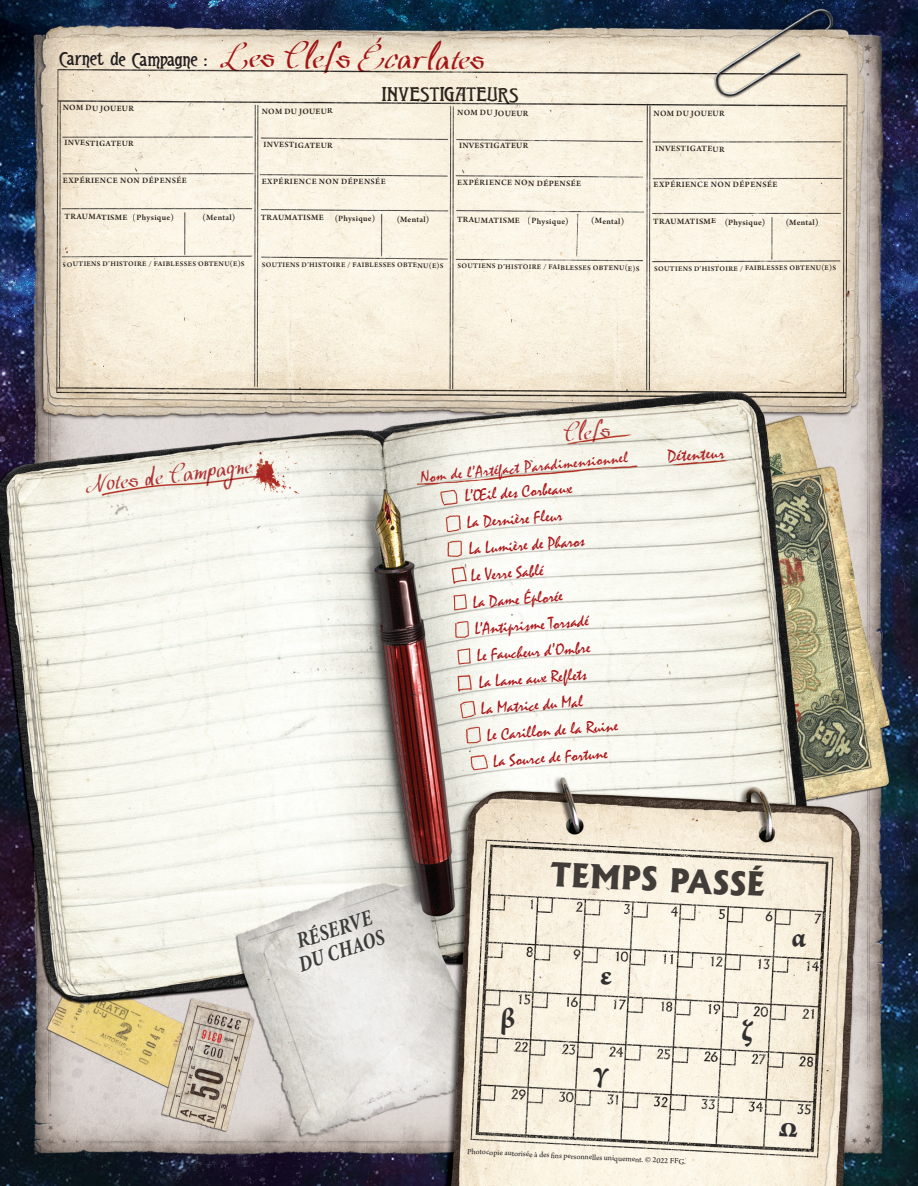
<style>
.page{position:relative;width:918px;height:1186px;background:#fff}
.page>*{position:absolute;margin:0;border:0;box-sizing:border-box;transform-origin:0 0}
.t1{font:800 31.5px "Albertus";color:#231f20}
.t2{font:30px "Wolgast Script";letter-spacing:-.02em;color:#ab171a}
.t3{font:italic 700 condensed 22.5px/22.5px "Minion Pro";color:#2e2f2d;scale:.9 1}
.t4{font:21px "Wolgast Script";color:#ab171a}
.t5{font:21px "Teutonic ARKHAM";letter-spacing:-.005em;color:#231c16;scale:1.1 1}
.Campaign_Header{font:19.5px "Teutonic ARKHAM";color:#231f20;scale:1.1 1}
.t6{font:18px "Mistral";color:#ab171a}
.t7{font:17.25px "Mistral";color:#ab171a}
.t8{font:16.5px "Mistral";color:#ab171a}
.t9{font:600 8.7px "Arno Pro";letter-spacing:.035em;color:#231c16}
.t10{font:600 8.55px "Arno Pro";color:#231c16}
.t11{font:8.25px "Arno Pro";color:#231f20}
.t12{font:600 7.5px "Arno Pro";letter-spacing:.04em;color:#231c16}
</style>
<div class="page">
<img style="left:0;top:0;width:918px;height:1186px">
<svg style="left:792px;top:933px;width:14px;height:14px"></svg>
<svg style="left:501px;top:1007px;width:14px;height:28px"></svg>
<svg style="left:593px;top:1067px;width:16px;height:21px"></svg>
<svg style="left:779px;top:1123px;width:19px;height:14px"></svg>
<svg style="left:601px;top:972px;width:11px;height:13px"></svg>
<svg style="left:741px;top:1019px;width:12px;height:28px"></svg>
<p class="Campaign_Header" style="left:60px;top:47px;width:136px;rotate:1deg">Carnet de Campagne :</p>
<h2 class="t2" style="left:219px;top:39px;width:267px">Les Clefs Écarlates</h2>
<h3 class="t5" style="left:381px;top:82px;width:126px">INVESTIGATEURS</h3>
<p class="t9" style="left:63px;top:103px;width:72px">NOM DU JOUEUR</p>
<p class="t9" style="left:262px;top:106px;width:72px">NOM DU JOUEUR</p>
<p class="t9" style="left:457px;top:107px;width:72px;rotate:1deg">NOM DU JOUEUR</p>
<p class="t9" style="left:653px;top:108px;width:72px">NOM DU JOUEUR</p>
<p class="t9" style="left:65px;top:138px;width:71px">INVESTIGATEUR</p>
<p class="t9" style="left:263px;top:140px;width:71px">INVESTIGATEUR</p>
<p class="t9" style="left:459px;top:140px;width:71px">INVESTIGATEUR</p>
<p class="t9" style="left:655px;top:144px;width:71px">INVESTIGATEUR</p>
<p class="t9" style="left:63px;top:175px;width:125px">EXPÉRIENCE NON DÉPENSÉE</p>
<p class="t9" style="left:262px;top:176px;width:125px">EXPÉRIENCE NON DÉPENSÉE</p>
<p class="t9" style="left:457px;top:178px;width:125px">EXPÉRIENCE NON DÉPENSÉE</p>
<p class="t9" style="left:653px;top:179px;width:125px">EXPÉRIENCE NON DÉPENSÉE</p>
<p class="t9" style="left:65px;top:212px;width:64px">TRAUMATISME</p>
<p class="t9" style="left:261px;top:212px;width:64px">TRAUMATISME</p>
<p class="t9" style="left:457px;top:215px;width:64px">TRAUMATISME</p>
<p class="t10" style="left:653px;top:217px;width:64px;rotate:-1deg">TRAUMATISME</p>
<p class="t9" style="left:133px;top:213px;width:42px">(Physique)</p>
<p class="t9" style="left:334px;top:214px;width:42px">(Physique)</p>
<p class="t9" style="left:528px;top:216px;width:42px">(Physique)</p>
<p class="t9" style="left:724px;top:217px;width:42px">(Physique)</p>
<p class="t9" style="left:202px;top:213px;width:35px">(Mental)</p>
<p class="t9" style="left:396px;top:215px;width:35px">(Mental)</p>
<p class="t9" style="left:591px;top:216px;width:35px">(Mental)</p>
<p class="t9" style="left:785px;top:217px;width:35px">(Mental)</p>
<p class="t12" style="left:63px;top:260px;width:183px">SOUTIENS D’HISTOIRE / FAIBLESSES OBTENU(E)S</p>
<p class="t12" style="left:262px;top:260px;width:183px">SOUTIENS D’HISTOIRE / FAIBLESSES OBTENU(E)S</p>
<p class="t12" style="left:458px;top:261px;width:183px;rotate:1deg">SOUTIENS D’HISTOIRE / FAIBLESSES OBTENU(E)S</p>
<p class="t12" style="left:654px;top:264px;width:183px">SOUTIENS D’HISTOIRE / FAIBLESSES OBTENU(E)S</p>
<h3 class="t4" style="left:84px;top:473px;width:170px;rotate:-7deg">Notes de Campagne</h3>
<h3 class="t4" style="left:562px;top:420px;width:49px;rotate:-4deg">Clefs</h3>
<h3 class="t8" style="left:420px;top:466px;width:209px;rotate:-5deg">Nom de l’Artéfact Paradimensionnel</h3>
<h3 class="t6" style="left:667px;top:445px;width:58px;rotate:-3deg">Détenteur</h3>
<p class="t7" style="left:464px;top:485px;width:109px;rotate:-4deg">L’Œil des Corbeaux</p>
<p class="t7" style="left:466px;top:512px;width:97px;rotate:-4deg">La Dernière Fleur</p>
<p class="t7" style="left:468px;top:538px;width:118px;rotate:-4deg">La Lumière de Pharos</p>
<p class="t7" style="left:470px;top:565px;width:74px;rotate:-4deg">Le Verre Sablé</p>
<p class="t7" style="left:472px;top:592px;width:92px;rotate:-4deg">La Dame Éplorée</p>
<p class="t7" style="left:474px;top:618px;width:116px;rotate:-4deg">L’Antiprisme Torsadé</p>
<p class="t7" style="left:476px;top:645px;width:115px;rotate:-4deg">Le Faucheur d’Ombre</p>
<p class="t7" style="left:478px;top:671px;width:110px;rotate:-4deg">La Lame aux Reflets</p>
<p class="t7" style="left:480px;top:698px;width:104px;rotate:-4deg">La Matrice du Mal</p>
<p class="t7" style="left:486px;top:724px;width:133px;rotate:-4deg">Le Carillon de la Ruine</p>
<p class="t7" style="left:492px;top:751px;width:116px;rotate:-4deg">La Source de Fortune</p>
<h3 class="t3" style="left:289px;top:932px;width:101px;rotate:-18deg">RÉSERVE<br>DU CHAOS</h3>
<h1 class="t1" style="left:552px;top:854px;width:216px;rotate:3deg">TEMPS PASSÉ</h1>
<p class="t11" style="left:467px;top:1146px;width:220px;rotate:3deg">Photocopie autorisée à des fi ns personnelles uniquement. © 2022 FFG.</p>
</div>
